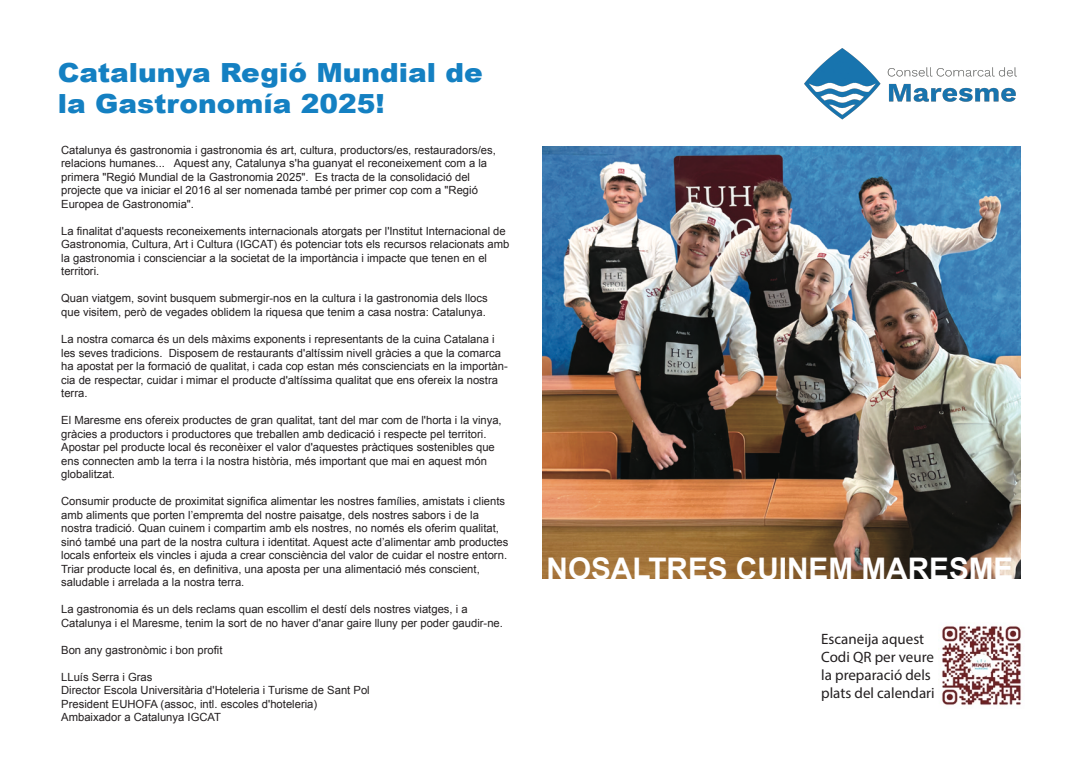
<style>
.page{position:relative;width:1081px;height:773px;background:#fff}
.page>*{position:absolute;margin:0;border:0;box-sizing:border-box;transform-origin:0 0}
.t1{font:700 29.75px "Arial";color:#fff}
.t2{font:900 26.38px/31.6px "Arial";color:#1480c2;scale:1.06 1}
.t3{font:15px/18px "Myriad Pro";color:#231f20}
.t4{font:11.25px/13.5px "Arial";color:#231f20}
</style>
<div class="page">
<img style="left:542px;top:146px;width:478px;height:432px">
<img style="left:804px;top:48px;width:213px;height:72px">
<img style="left:942px;top:626px;width:79px;height:79px">
<h2 class="t2" style="left:58px;top:55px;width:402px">Catalunya Regió Mundial de la Gastronomía 2025!</h2>
<p class="t4" style="left:61px;top:143px;width:436px">Catalunya és gastronomia i gastronomia és art, cultura, productors/es, restauradors/es, relacions humanes... Aquest any, Catalunya s'ha guanyat el reconeixement com a la primera "Regió Mundial de la Gastronomia 2025". Es tracta de la consolidació del projecte que va iniciar el 2016 al ser nomenada també per primer cop com a "Regió Europea de Gastronomia".</p>
<p class="t4" style="left:61px;top:224px;width:450px">La finalitat d'aquests reconeixements internacionals atorgats per l'Institut Internacional de Gastronomia, Cultura, Art i Cultura (IGCAT) és potenciar tots els recursos relacionats amb la gastronomia i conscienciar a la societat de la importància i impacte que tenen en el territori.</p>
<p class="t4" style="left:61px;top:292px;width:428px">Quan viatgem, sovint busquem submergir-nos en la cultura i la gastronomia dels llocs que visitem, però de vegades oblidem la riquesa que tenim a casa nostra: Catalunya.</p>
<p class="t4" style="left:61px;top:332px;width:448px">La nostra comarca és un dels màxims exponents i representants de la cuina Catalana i les seves tradicions. Disposem de restaurants d'altíssim nivell gràcies a que la comarca ha apostat per la formació de qualitat, i cada cop estan més conscienciats en la importàn&shy;cia de respectar, cuidar i mimar el producte d'altíssima qualitat que ens ofereix la nostra terra.</p>
<p class="t4" style="left:61px;top:413px;width:442px">El Maresme ens ofereix productes de gran qualitat, tant del mar com de l'horta i la vinya, gràcies a productors i productores que treballen amb dedicació i respecte pel territori.<br>Apostar pel producte local és reconèixer el valor d'aquestes pràctiques sostenibles que ens connecten amb la terra i la nostra història, més important que mai en aquest món globalitzat.</p>
<p class="t4" style="left:61px;top:494px;width:449px">Consumir producte de proximitat significa alimentar les nostres famílies, amistats i clients amb aliments que porten l’empremta del nostre paisatge, dels nostres sabors i de la nostra tradició. Quan cuinem i compartim amb els nostres, no només els oferim qualitat, sinó també una part de la nostra cultura i identitat. Aquest acte d’alimentar amb productes locals enforteix els vincles i ajuda a crear consciència del valor de cuidar el nostre entorn.<br>Triar producte local és, en definitiva, una aposta per una alimentació més conscient, saludable i arrelada a la nostra terra.</p>
<p class="t4" style="left:61px;top:602px;width:443px">La gastronomia és un dels reclams quan escollim el destí dels nostres viatges, i a<br>Catalunya i el Maresme, tenim la sort de no haver d'anar gaire lluny per poder gaudir-ne.</p>
<p class="t4" style="left:61px;top:643px;width:163px">Bon any gastronòmic i bon profit</p>
<p class="t4" style="left:61px;top:670px;width:310px">LLuís Serra i Gras<br>Director Escola Universitària d'Hoteleria i Turisme de Sant Pol President EUHOFA (assoc, intl. escoles d'hoteleria)<br>Ambaixador a Catalunya IGCAT</p>
<h1 class="t1" style="left:546px;top:552px;width:468px">NOSALTRES CUINEM MARESME</h1>
<h3 class="t3" style="left:821px;top:629px;width:115px">Escaneija aquest<br>Codi QR per veure la preparació dels plats del calendari</h3>
</div>
